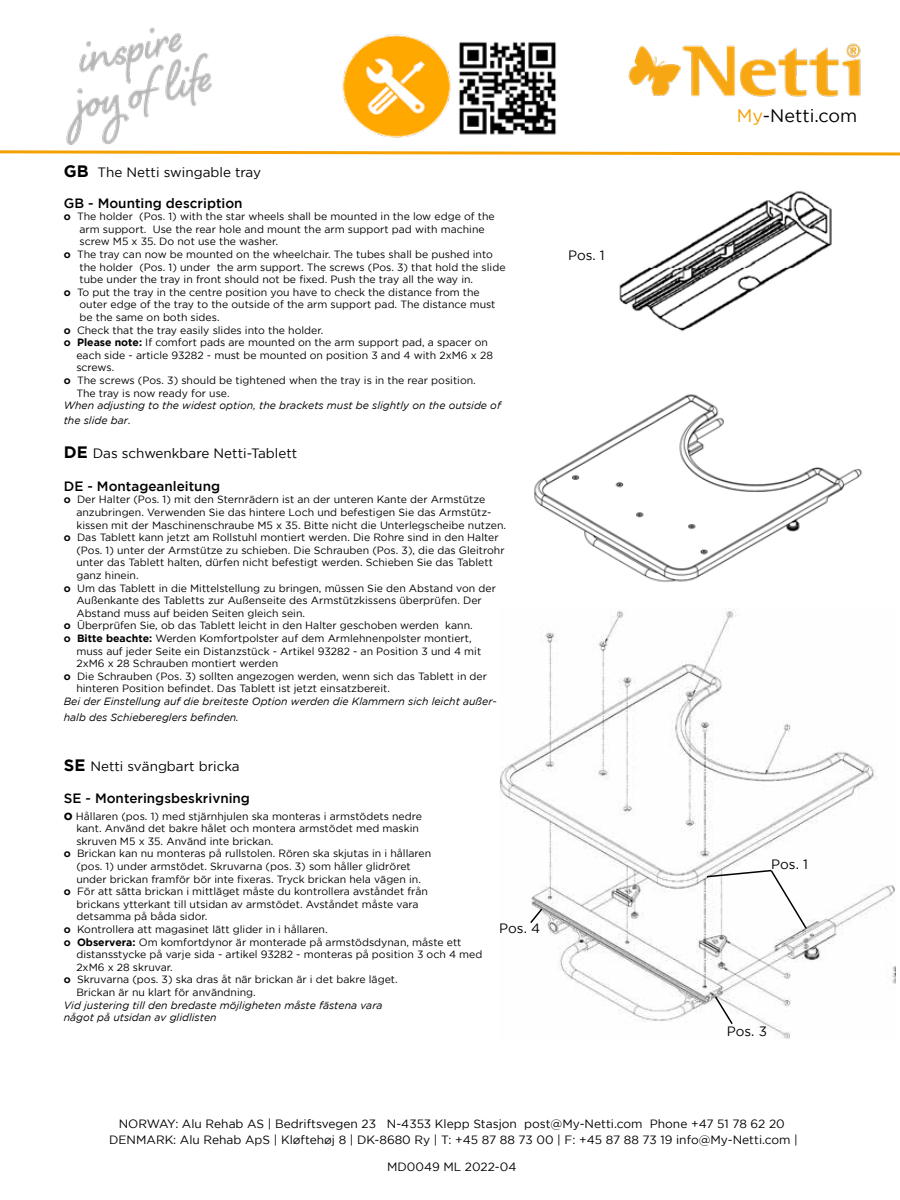
<style>
.page{position:relative;width:900px;height:1200px;background:#fff}
.page>*{position:absolute;margin:0;border:0;box-sizing:border-box;transform-origin:0 0}
.t1{font:18px "Gotham";color:#000}
.t2{font:13.5px "Gotham";color:#000}
.t3{font:500 13.5px "Gotham";color:#000}
.t4{font:12px/16.5px "Gotham";color:#000;text-align:center}
.t5{font:10.5px "Gotham";color:#000}
.t6{font:italic 10.5px/14.4px "Gotham";color:#000}
.s1{font-weight:700;font-size:16.5px}
.s2{font-weight:700}
.s3{font-style:normal}
.s4{font-weight:700;font-size:13.5px}
.s5{color:#f4a000}
</style>
<div class="page">
<img style="left:459px;top:42px;width:97px;height:93px">
<img style="left:342px;top:34px;width:109px;height:104px">
<svg style="left:0;top:150px;width:900px;height:6px"></svg>
<img style="left:628px;top:43px;width:233px;height:54px">
<img style="left:66px;top:27px;width:146px;height:118px">
<img style="left:499px;top:608px;width:397px;height:431px">
<img style="left:619px;top:190px;width:213px;height:142px">
<img style="left:534px;top:394px;width:329px;height:189px">
<svg style="left:705px;top:869px;width:103px;height:62px"></svg>
<svg style="left:713px;top:995px;width:21px;height:31px"></svg>
<svg style="left:529px;top:907px;width:15px;height:18px"></svg>
<p class="t2" style="left:64px;top:165px;width:199px"><span class="s1">GB</span> The Netti swingable tray</p>
<p class="t3" style="left:64px;top:195px;width:180px">GB - Mounting description</p>
<p class="t5" style="left:64px;top:211px;width:432px"><span class="s2">o</span> The holder (Pos. 1) with the star wheels shall be mounted in the low edge of the</p>
<p class="t5" style="left:80px;top:223px;width:407px">arm support. Use the rear hole and mount the arm support pad with machine</p>
<p class="t5" style="left:80px;top:236px;width:200px">screw M5 x 35. Do not use the washer.</p>
<p class="t5" style="left:64px;top:248px;width:431px"><span class="s2">o</span> The tray can now be mounted on the wheelchair. The tubes shall be pushed into</p>
<p class="t5" style="left:80px;top:261px;width:428px">the holder (Pos. 1) under the arm support. The screws (Pos. 3) that hold the slide</p>
<p class="t5" style="left:80px;top:274px;width:395px">tube under the tray in front should not be fixed. Push the tray all the way in.</p>
<p class="t5" style="left:64px;top:286px;width:418px"><span class="s2">o</span> To put the tray in the centre position you have to check the distance from the</p>
<p class="t5" style="left:80px;top:299px;width:418px">outer edge of the tray to the outside of the arm support pad. The distance must</p>
<p class="t5" style="left:80px;top:311px;width:142px">be the same on both sides.</p>
<p class="t5" style="left:64px;top:324px;width:261px"><span class="s2">o</span> Check that the tray easily slides into the holder.</p>
<p class="t5" style="left:64px;top:337px;width:426px"><span class="s2">o Please note:</span> If comfort pads are mounted on the arm support pad, a spacer on</p>
<p class="t5" style="left:76px;top:349px;width:418px">each side - article 93282 - must be mounted on position 3 and 4 with 2xM6 x 28</p>
<p class="t5" style="left:76px;top:362px;width:39px">screws.</p>
<p class="t5" style="left:64px;top:374px;width:414px"><span class="s2">o</span> The screws (Pos. 3) should be tightened when the tray is in the rear position.</p>
<p class="t5" style="left:76px;top:387px;width:155px">The tray is now ready for use.</p>
<p class="t6" style="left:64px;top:398px;width:439px">When adjusting to the widest option, the brackets must be slightly on the outside of the slide bar<span class="s3">.</span></p>
<p class="t2" style="left:64px;top:446px;width:235px"><span class="s1">DE</span> Das schwenkbare Netti-Tablett</p>
<p class="t3" style="left:64px;top:478px;width:158px">DE - Montageanleitung</p>
<p class="t5" style="left:64px;top:494px;width:423px"><span class="s2">o</span> Der Halter (Pos. 1) mit den Sternrädern ist an der unteren Kante der Armstütze</p>
<p class="t5" style="left:76px;top:506px;width:417px">anzubringen. Verwenden Sie das hintere Loch und befestigen Sie das Armstütz-</p>
<p class="t5" style="left:76px;top:519px;width:431px">kissen mit der Maschinenschraube M5 x 35. Bitte nicht die Unterlegscheibe nutzen.</p>
<p class="t5" style="left:64px;top:532px;width:436px"><span class="s2">o</span> Das Tablett kann jetzt am Rollstuhl montiert werden. Die Rohre sind in den Halter</p>
<p class="t5" style="left:76px;top:544px;width:430px">(Pos. 1) unter der Armstütze zu schieben. Die Schrauben (Pos. 3), die das Gleitrohr</p>
<p class="t5" style="left:76px;top:557px;width:418px">unter das Tablett halten, dürfen nicht befestigt werden. Schieben Sie das Tablett</p>
<p class="t5" style="left:76px;top:569px;width:64px">ganz hinein.</p>
<p class="t5" style="left:64px;top:582px;width:434px"><span class="s2">o</span> Um das Tablett in die Mittelstellung zu bringen, müssen Sie den Abstand von der</p>
<p class="t5" style="left:76px;top:595px;width:407px">Außenkante des Tabletts zur Außenseite des Armstützkissens überprüfen. Der</p>
<p class="t5" style="left:76px;top:607px;width:230px">Abstand muss auf beiden Seiten gleich sein.</p>
<p class="t5" style="left:64px;top:620px;width:410px"><span class="s2">o</span> Überprüfen Sie, ob das Tablett leicht in den Halter geschoben werden kann.</p>
<p class="t5" style="left:64px;top:632px;width:409px"><span class="s2">o Bitte beachte:</span> Werden Komfortpolster auf dem Armlehnenpolster montiert,</p>
<p class="t5" style="left:76px;top:645px;width:406px">muss auf jeder Seite ein Distanzstück - Artikel 93282 - an Position 3 und 4 mit</p>
<p class="t5" style="left:76px;top:658px;width:203px">2xM6 x 28 Schrauben montiert werden</p>
<p class="t5" style="left:64px;top:670px;width:425px"><span class="s2">o</span> Die Schrauben (Pos. 3) sollten angezogen werden, wenn sich das Tablett in der</p>
<p class="t5" style="left:76px;top:683px;width:315px">hinteren Position befindet. Das Tablett ist jetzt einsatzbereit.</p>
<p class="t6" style="left:64px;top:693px;width:435px;line-height:16.2px">Bei der Einstellung auf die breiteste Option werden die Klammern sich leicht außer&shy;halb des Schiebereglers befinden.</p>
<p class="t2" style="left:64px;top:759px;width:178px"><span class="s1">SE</span> Netti svängbart bricka</p>
<p class="t3" style="left:64px;top:791px;width:188px">SE - Monteringsbeskrivning</p>
<p class="t5" style="left:64px;top:810px;width:360px"><span class="s4">o</span> Hållaren (pos. 1) med stjärnhjulen ska monteras i armstödets nedre</p>
<p class="t5" style="left:76px;top:823px;width:344px">kant. Använd det bakre hålet och montera armstödet med maskin</p>
<p class="t5" style="left:76px;top:835px;width:199px">skruven M5 x 35. Använd inte brickan.</p>
<p class="t5" style="left:64px;top:848px;width:369px"><span class="s2">o</span> Brickan kan nu monteras på rullstolen. Rören ska skjutas in i hållaren</p>
<p class="t5" style="left:76px;top:860px;width:336px">(pos. 1) under armstödet. Skruvarna (pos. 3) som håller glidröret</p>
<p class="t5" style="left:76px;top:873px;width:346px">under brickan framför bör inte fixeras. Tryck brickan hela vägen in.</p>
<p class="t5" style="left:64px;top:886px;width:366px"><span class="s2">o</span> För att sätta brickan i mittläget måste du kontrollera avståndet från</p>
<p class="t5" style="left:76px;top:898px;width:344px">brickans ytterkant till utsidan av armstödet. Avståndet måste vara</p>
<p class="t5" style="left:76px;top:911px;width:133px">detsamma på båda sidor.</p>
<p class="t5" style="left:64px;top:923px;width:265px"><span class="s2">o</span> Kontrollera att magasinet lätt glider in i hållaren.</p>
<p class="t5" style="left:64px;top:936px;width:399px"><span class="s2">o Observera:</span> Om komfortdynor är monterade på armstödsdynan, måste ett</p>
<p class="t5" style="left:76px;top:949px;width:408px">distansstycke på varje sida - artikel 93282 - monteras på position 3 och 4 med</p>
<p class="t5" style="left:76px;top:961px;width:98px">2xM6 x 28 skruvar.</p>
<p class="t5" style="left:64px;top:974px;width:335px"><span class="s2">o</span> Skruvarna (pos. 3) ska dras åt när brickan är i det bakre läget.</p>
<p class="t5" style="left:76px;top:986px;width:181px">Brickan är nu klart för användning.</p>
<p class="t6" style="left:64px;top:999px;width:320px;line-height:12.6px">Vid justering till den bredaste möjligheten måste fästena vara något på utsidan av glidlisten</p>
<p class="t2" style="left:499px;top:920px;width:42px">Pos. 4</p>
<p class="t2" style="left:568px;top:248px;width:38px">Pos. 1</p>
<h1 class="t1" style="left:737px;top:106px;width:122px"><span class="s5">My</span>-Netti.com</h1>
<p class="t2" style="left:771px;top:856px;width:38px">Pos. 1</p>
<p class="t2" style="left:727px;top:1023px;width:42px">Pos. 3</p>
<p class="t4" style="left:109px;top:1115px;width:690px">NORWAY: Alu Rehab AS | Bedriftsvegen 23 N-4353 Klepp Stasjon post@My-Netti.com Phone +47 51 78 62 20<br>DENMARK: Alu Rehab ApS | Kløftehøj 8 | DK-8680 Ry | T: +45 87 88 73 00 | F: +45 87 88 73 19 info@My-Netti.com |</p>
<p class="t4" style="left:387px;top:1158px;width:131px">MD0049 ML 2022-04</p>
</div>
